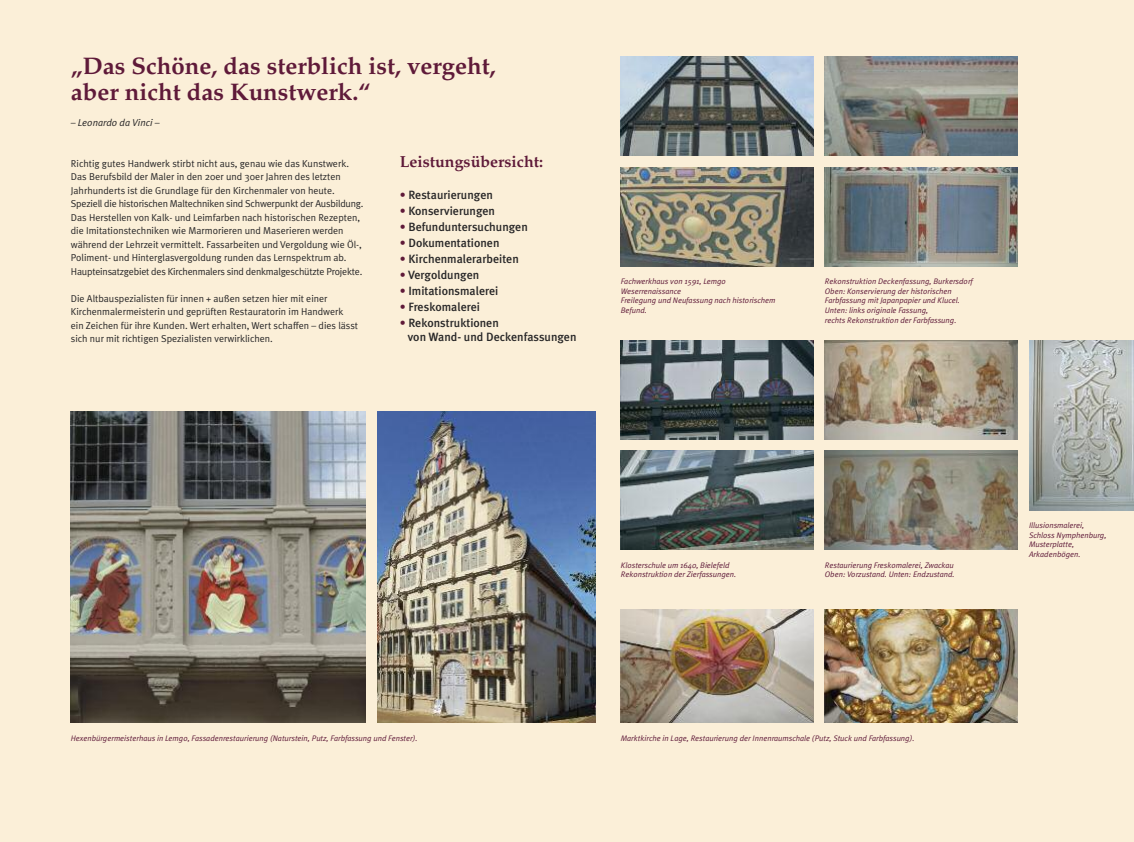
<style>
.page{position:relative;width:1134px;height:842px;background:#fbefd8}
.page>*{position:absolute;margin:0;border:0;box-sizing:border-box;transform-origin:0 0}
.t1{font:700 24px/26px "Palatino";color:#5f1a39}
.t2{font:700 16px "Palatino";color:#5f1a39}
.t3{font:500 12px/14px "Meta Plus";color:#272627}
.t4{font:10px/13.5px "Meta Plus Normal";color:#272627}
.t5{font:italic 10px "Meta Plus Normal";color:#272627}
.t6{font:italic 8px/9.6px "Meta Plus Normal";color:#5f1a39}
.s1{color:#5f1a39}
</style>
<div class="page">
<img style="left:621px;top:57px;width:193px;height:99px">
<img style="left:621px;top:167px;width:193px;height:99px">
<img style="left:621px;top:451px;width:193px;height:99px">
<img style="left:621px;top:340px;width:193px;height:99px">
<img style="left:621px;top:609px;width:193px;height:114px">
<img style="left:825px;top:609px;width:193px;height:114px">
<img style="left:1029px;top:340px;width:105px;height:170px">
<img style="left:825px;top:340px;width:193px;height:99px">
<img style="left:825px;top:451px;width:193px;height:99px">
<img style="left:825px;top:57px;width:193px;height:99px">
<img style="left:825px;top:167px;width:193px;height:99px">
<img style="left:71px;top:411px;width:295px;height:312px">
<img style="left:377px;top:411px;width:218px;height:312px">
<h1 class="t1" style="left:71px;top:56px;width:426px">„Das Schöne, das sterblich ist, vergeht, aber nicht das Kunstwerk.“</h1>
<p class="t5" style="left:71px;top:117px;width:90px">– Leonardo da Vinci –</p>
<p class="t4" style="left:71px;top:156px;width:294px">Richtig gutes Handwerk stirbt nicht aus, genau wie das Kunstwerk.<br>Das Berufsbild der Maler in den 20er und 30er Jahren des letzten Jahrhunderts ist die Grundlage für den Kirchenmaler von heute.<br>Speziell die historischen Maltechniken sind Schwerpunkt der Ausbildung.<br>Das Herstellen von Kalk- und Leimfarben nach historischen Rezepten, die Imitationstechniken wie Marmorieren und Maserieren werden während der Lehrzeit vermittelt. Fassarbeiten und Vergoldung wie Öl-, Poliment- und Hinterglasvergoldung runden das Lernspektrum ab.<br>Haupteinsatzgebiet des Kirchenmalers sind denkmalgeschützte Projekte.</p>
<p class="t4" style="left:71px;top:291px;width:289px">Die Altbauspezialisten für innen + außen setzen hier mit einer Kirchenmalermeisterin und geprüften Restauratorin im Handwerk ein Zeichen für ihre Kunden. Wert erhalten, Wert schaffen – dies lässt sich nur mit richtigen Spezialisten verwirklichen.</p>
<h2 class="t2" style="left:400px;top:155px;width:145px">Leistungsübersicht:</h2>
<p class="t3" style="left:400px;top:188px;width:95px"><span class="s1">•</span> Restaurierungen</p>
<p class="t3" style="left:400px;top:204px;width:97px"><span class="s1">•</span> Konservierungen</p>
<p class="t3" style="left:400px;top:220px;width:130px"><span class="s1">•</span> Befunduntersuchungen</p>
<p class="t3" style="left:400px;top:236px;width:101px"><span class="s1">•</span> Dokumentationen</p>
<p class="t3" style="left:400px;top:252px;width:121px"><span class="s1">•</span> Kirchenmalerarbeiten</p>
<p class="t3" style="left:400px;top:268px;width:81px"><span class="s1">•</span> Vergoldungen</p>
<p class="t3" style="left:400px;top:284px;width:100px"><span class="s1">•</span> Imitationsmalerei</p>
<p class="t3" style="left:400px;top:300px;width:82px"><span class="s1">•</span> Freskomalerei</p>
<p class="t3" style="left:408px;top:316px;width:170px;text-indent:-8px"><span class="s1">•</span> Rekonstruktionen<br>von Wand- und Deckenfassungen</p>
<p class="t6" style="left:621px;top:277px;width:156px">Fachwerkhaus von 1591, Lemgo<br>Weserrenaissance<br>Freilegung und Neufassung nach historischem<br>Befund.</p>
<p class="t6" style="left:825px;top:277px;width:149px">Rekonstruktion Deckenfassung, Burkersdorf Oben: Konservierung der historischen Farbfassung mit Japanpapier und Klucel.<br>Unten: links originale Fassung,<br>rechts Rekonstruktion der Farbfassung.</p>
<p class="t6" style="left:621px;top:560px;width:117px">Klosterschule um 1640, Bielefeld<br>Rekonstruktion der Zierfassungen.</p>
<p class="t6" style="left:825px;top:560px;width:131px">Restaurierung Freskomalerei, Zwackau<br>Oben: Vorzustand. Unten: Endzustand.</p>
<p class="t6" style="left:71px;top:733px;width:348px">Hexenbürgermeisterhaus in Lemgo, Fassadenrestaurierung (Naturstein, Putz, Farbfassung und Fenster).</p>
<p class="t6" style="left:621px;top:733px;width:295px">Marktkirche in Lage, Restaurierung der Innenraumschale (Putz, Stuck und Farbfassung).</p>
<p class="t6" style="left:1029px;top:520px;width:79px">Illusionsmalerei,<br>Schloss Nymphenburg,<br>Musterplatte,<br>Arkadenbögen.</p>
</div>
